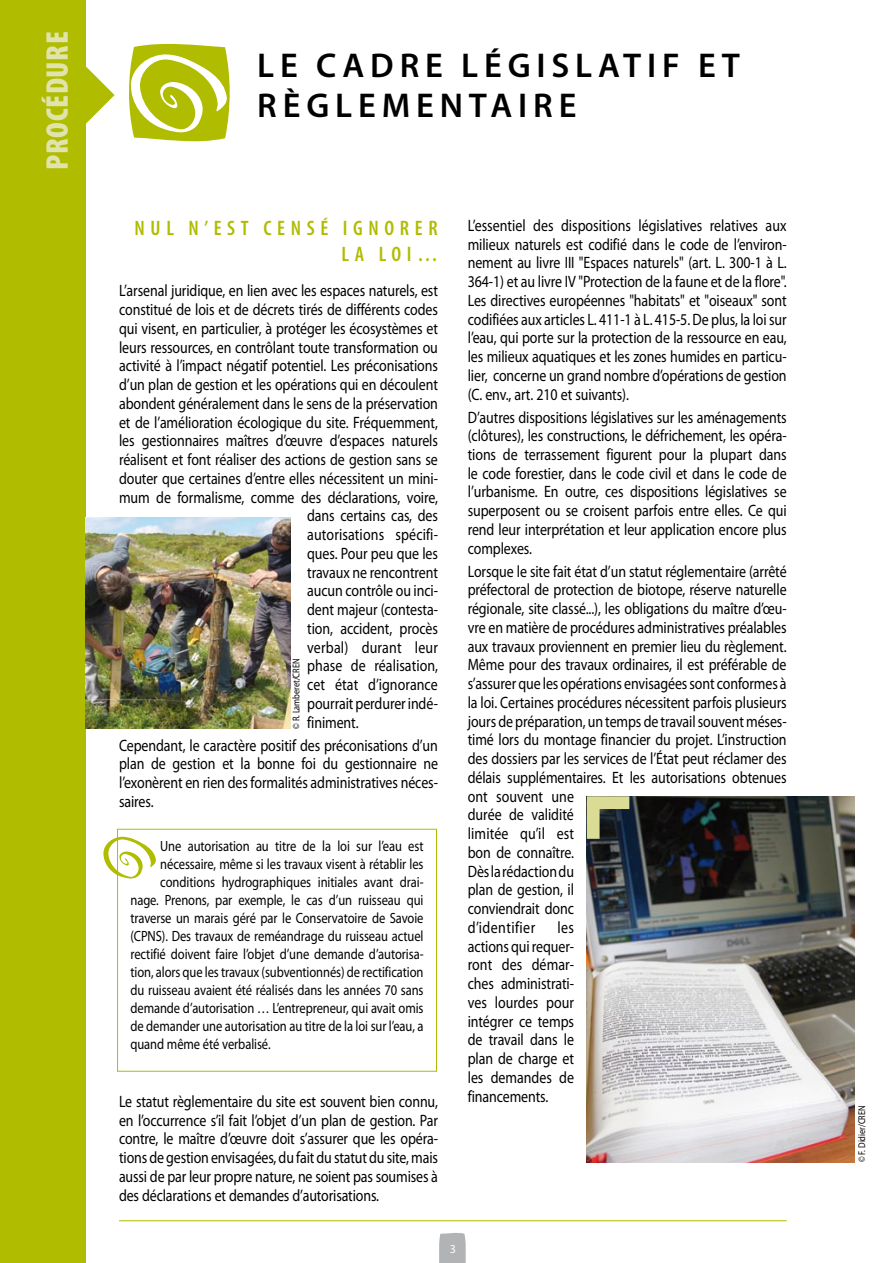
<style>
.page{position:relative;width:893px;height:1263px;background:#fff}
.page>*{position:absolute;margin:0;border:0;box-sizing:border-box;transform-origin:0 0}
.t1{font:600 34.5px/40.5px "Myriad Pro";letter-spacing:.17em;color:#000}
.t2{font:900 condensed 31.5px "Myriad Pro";letter-spacing:.02em;color:#e1e3ad}
.t3{font:600 condensed 21px/25.2px "Myriad Pro";letter-spacing:.27em;color:#b0bc00;text-align:right}
.t4{font:16.5px/18.8px "Myriad Pro";letter-spacing:-.005em;color:#000;text-align:justify;scale:.85 1}
.t5{font:16.5px "Myriad Pro";letter-spacing:.015em;color:#000;scale:.85 1}
.t6{font:14.85px "Myriad Pro";letter-spacing:-.005em;color:#000;scale:.85 1}
.t7{font:12px "Myriad Pro";color:#fff}
.t8{font:9.9px "Myriad Pro";letter-spacing:-.005em;color:#000;scale:.85 1}
</style>
<div class="page">
<svg style="left:439px;top:1232px;width:27px;height:31px"></svg>
<div style="left:0;top:0;width:85px;height:1263px;background:#b0bc00"></div>
<svg style="left:85px;top:65px;width:30px;height:60px"></svg>
<hr style="left:119px;top:1220px;width:668px;height:1px;background:#b0bc00">
<svg style="left:129px;top:43px;width:101px;height:99px"></svg>
<div style="left:117px;top:829px;width:320px;height:242px;border:1px solid #b0bc00"></div>
<svg style="left:103px;top:836px;width:53px;height:43px"></svg>
<img style="left:587px;top:796px;width:267px;height:366px">
<svg style="left:587px;top:796px;width:42px;height:43px;background:#787e61"></svg>
<img style="left:85px;top:517px;width:205px;height:212px">
<h2 class="t2" style="left:37px;top:170px;width:140px;rotate:-90deg">PROCéDURE</h2>
<h1 class="t1" style="left:257px;top:46px;width:484px">LE CADRE LéGISLATIF ET<br>RÈGLEMENTAIRE</h1>
<p class="t3" style="left:135px;top:216px;width:305px">NUL N’EST CEN SÉ IGN ORER<br>LA LOI…</p>
<p class="t4" style="left:119px;top:282px;width:377px">L’arsenal juridique, en lien avec les espaces naturels, est</p>
<p class="t4" style="left:119px;top:301px;width:377px">constitué de lois et de décrets tirés de différents codes</p>
<p class="t4" style="left:119px;top:319px;width:377px">qui visent, en particulier, à protéger les écosystèmes et</p>
<p class="t4" style="left:119px;top:338px;width:377px">leurs ressources, en contrôlant toute transformation ou</p>
<p class="t4" style="left:119px;top:357px;width:377px">activité à l’impact négatif potentiel. Les préconisations</p>
<p class="t4" style="left:119px;top:376px;width:377px">d’un plan de gestion et les opérations qui en découlent</p>
<p class="t4" style="left:119px;top:394px;width:377px">abondent généralement dans le sens de la préservation</p>
<p class="t4" style="left:119px;top:413px;width:377px">et de l’amélioration écologique du site. Fréquemment,</p>
<p class="t4" style="left:119px;top:432px;width:377px">les gestionnaires maîtres d’œuvre d’espaces naturels</p>
<p class="t4" style="left:119px;top:451px;width:377px">réalisent et font réaliser des actions de gestion sans se</p>
<p class="t4" style="left:119px;top:469px;width:377px">douter que certaines d’entre elles nécessitent un mini-</p>
<p class="t4" style="left:119px;top:488px;width:377px">mum de formalisme, comme des déclarations, voire,</p>
<p class="t4" style="left:307px;top:507px;width:155px">dans certains cas, des</p>
<p class="t4" style="left:307px;top:525px;width:155px">autorisations spécifi-</p>
<p class="t4" style="left:307px;top:544px;width:155px">ques. Pour peu que les</p>
<p class="t4" style="left:307px;top:563px;width:155px">travaux ne rencontrent</p>
<p class="t4" style="left:307px;top:582px;width:155px">aucun contrôle ou inci-</p>
<p class="t4" style="left:307px;top:600px;width:155px">dent majeur (contesta-</p>
<p class="t4" style="left:307px;top:619px;width:155px">tion, accident, procès</p>
<p class="t5" style="left:307px;top:638px;width:155px">verbal) durant leur</p>
<p class="t4" style="left:307px;top:657px;width:155px">phase de réalisation,</p>
<p class="t4" style="left:307px;top:675px;width:155px">cet état d’ignorance</p>
<p class="t4" style="left:307px;top:694px;width:155px">pourrait perdurer indé-</p>
<p class="t4" style="left:307px;top:713px;width:62px">finiment.</p>
<p class="t4" style="left:119px;top:736px;width:377px">Cependant, le caractère positif des préconisations d’un plan de gestion et la bonne foi du gestionnaire ne l’exonèrent en rien des formalités administratives néces&shy;saires.</p>
<p class="t8" style="left:291px;top:729px;width:84px;rotate:-90deg">© R. Lamberet/CREN</p>
<p class="t6" style="left:160px;top:838px;width:311px">Une autorisation au titre de la loi sur l’eau est</p>
<p class="t6" style="left:160px;top:856px;width:311px">nécessaire, même si les travaux visent à rétablir les</p>
<p class="t6" style="left:160px;top:874px;width:311px">conditions hydrographiques initiales avant drai-</p>
<p class="t6" style="left:130px;top:892px;width:346px">nage. Prenons, par exemple, le cas d’un ruisseau qui</p>
<p class="t6" style="left:130px;top:910px;width:346px">traverse un marais géré par le Conservatoire de Savoie</p>
<p class="t6" style="left:130px;top:928px;width:346px">(CPNS). Des travaux de reméandrage du ruisseau actuel</p>
<p class="t6" style="left:130px;top:946px;width:346px">rectifié doivent faire l’objet d’une demande d’autorisa-</p>
<p class="t6" style="left:130px;top:964px;width:346px">tion, alors que les travaux (subventionnés) de rectification</p>
<p class="t6" style="left:130px;top:982px;width:346px">du ruisseau avaient été réalisés dans les années 70 sans</p>
<p class="t6" style="left:130px;top:1000px;width:346px">demande d’autorisation … L’entrepreneur, qui avait omis</p>
<p class="t6" style="left:130px;top:1018px;width:346px">de demander une autorisation au titre de la loi sur l’eau, a</p>
<p class="t6" style="left:130px;top:1036px;width:166px">quand même été verbalisé.</p>
<p class="t4" style="left:119px;top:1092px;width:377px">Le statut règlementaire du site est souvent bien connu, en l’occurrence s’il fait l’objet d’un plan de gestion. Par contre, le maître d’œuvre doit s’assurer que les opéra&shy;tions de gestion envisagées, du fait du statut du site, mais aussi de par leur propre nature, ne soient pas soumises à des déclarations et demandes d’autorisations.</p>
<p class="t4" style="left:468px;top:216px;width:377px">L’essentiel des dispositions législatives relatives aux milieux naturels est codifié dans le code de l’environ&shy;nement au livre III "Espaces naturels" (art. L. 300-1 à L.<br>364-1) et au livre IV "Protection de la faune et de la flore".<br>Les directives européennes "habitats" et "oiseaux" sont codifiées aux articles L. 411-1 à L. 415-5. De plus, la loi sur l’eau, qui porte sur la protection de la ressource en eau, les milieux aquatiques et les zones humides en particu&shy;lier, concerne un grand nombre d’opérations de gestion (C. env., art. 210 et suivants).</p>
<p class="t4" style="left:468px;top:408px;width:377px">D’autres dispositions législatives sur les aménagements (clôtures), les constructions, le défrichement, les opéra&shy;tions de terrassement figurent pour la plupart dans le code forestier, dans le code civil et dans le code de l’urbanisme. En outre, ces dispositions législatives se superposent ou se croisent parfois entre elles. Ce qui rend leur interprétation et leur application encore plus complexes.</p>
<p class="t4" style="left:468px;top:562px;width:377px;text-align:left">Lorsque le site fait état d’un statut réglementaire (arrêté préfectoral de protection de biotope, réserve naturelle régionale, site classé...), les obligations du maître d’œu&shy;vre en matière de procédures administratives préalables aux travaux proviennent en premier lieu du règlement.<br>Même pour des travaux ordinaires, il est préférable de s’assurer que les opérations envisagées sont conformes à la loi. Certaines procédures nécessitent parfois plusieurs jours de préparation, un temps de travail souvent méses&shy;timé lors du montage financier du projet. L’instruction des dossiers par les services de l’État peut réclamer des délais supplémentaires. Et les autorisations obtenues ont souvent une<br>durée de validité<br>limitée qu’il est<br>bon de connaître.<br>Dès la rédaction du<br>plan de gestion, il<br>conviendrait donc<br>d’identifier</p>
<p class="t4" style="left:468px;top:918px;width:127px;text-indent:90px">les actions qui requer&shy;ront des démar&shy;ches administrati&shy;ves lourdes pour intégrer ce temps de travail dans le plan de charge et les demandes de financements.</p>
<p class="t7" style="left:450px;top:1242px;width:8px">3</p>
<p class="t8" style="left:856px;top:1162px;width:68px;rotate:-90deg">© F. Didier/CREN</p>
</div>
